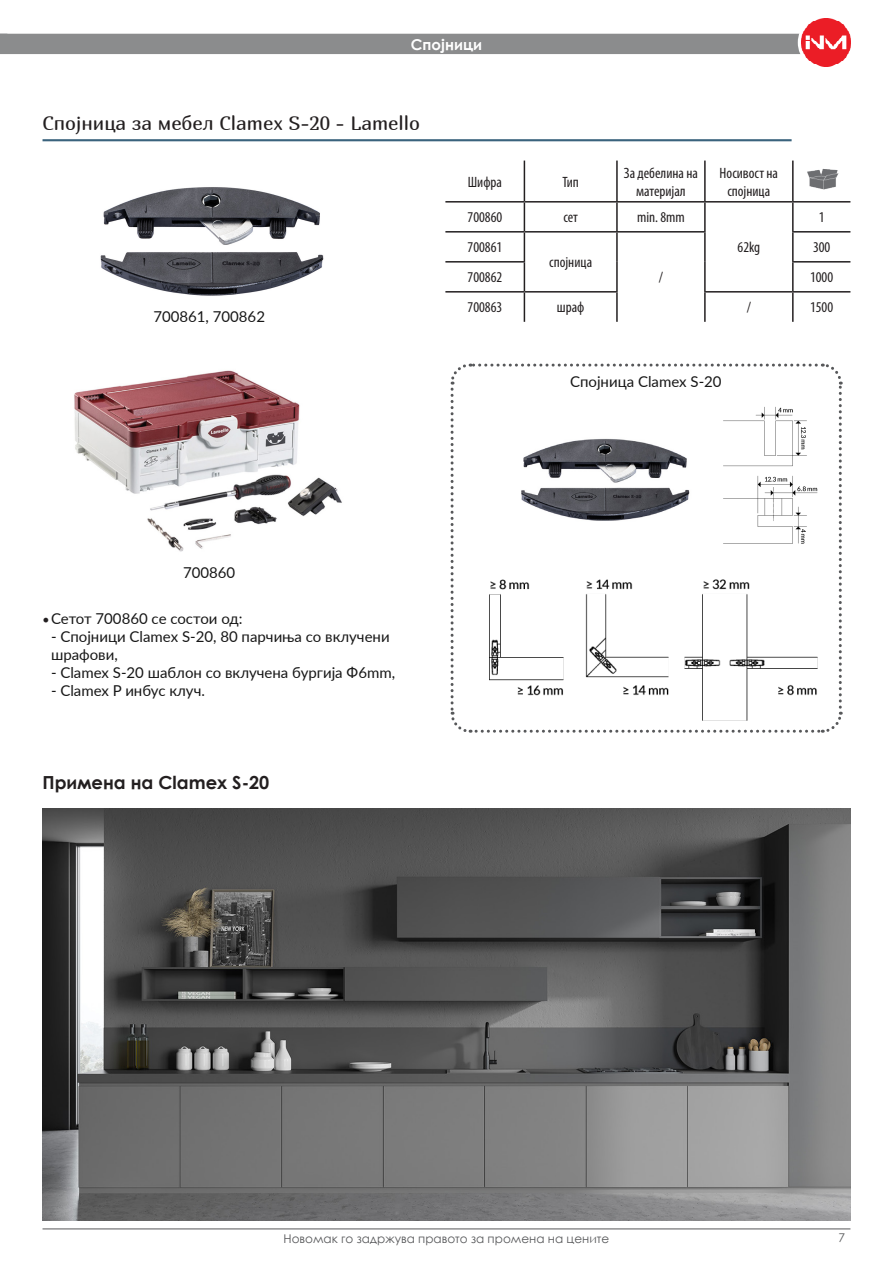
<style>
.page{position:relative;width:893px;height:1263px;background:#fff}
.page>*{position:absolute;margin:0;border:0;box-sizing:border-box;transform-origin:0 0}
.t1{font:19.5px "Marmelad";color:#231f20}
.t2{font:700 18px "Century Gothic";color:#231f20}
.t3{font:15px/18px "Lato";color:#171717}
.header_rows_table{font:condensed 15px/18px "Myriad Pro";color:#231f20;text-align:center}
.t4{font:700 15px "Century Gothic";color:#fff}
.t5{font:12px "Century Gothic";color:#57585a}
.s1{font-family:"Minion Pro";font-size:18px;color:#231f20}
</style>
<div class="page">
<hr style="left:43px;top:1228px;width:807px;height:1px;background:#57585a">
<div style="left:0;top:34px;width:800px;height:20px;background:#8b8c8d"></div>
<div style="left:798px;top:14px;width:56px;height:57px;background:#fff;border-radius:50%"></div>
<img style="left:802px;top:18px;width:48px;height:49px">
<img style="left:43px;top:808px;width:807px;height:412px">
<hr style="left:43px;top:139px;width:749px;height:2px;background:#3a637d">
<img style="left:100px;top:187px;width:224px;height:109px">
<hr style="left:524px;top:161px;width:1px;height:40px;background:#231f20">
<hr style="left:616px;top:161px;width:2px;height:40px;background:#231f20">
<hr style="left:704px;top:161px;width:2px;height:40px;background:#231f20">
<hr style="left:792px;top:161px;width:2px;height:40px;background:#231f20">
<hr style="left:445px;top:201px;width:79px;height:2px;background:#231f20">
<hr style="left:524px;top:201px;width:93px;height:2px;background:#231f20">
<hr style="left:617px;top:201px;width:88px;height:2px;background:#231f20">
<hr style="left:616px;top:203px;width:2px;height:28px;background:#231f20">
<hr style="left:705px;top:201px;width:88px;height:2px;background:#231f20">
<hr style="left:704px;top:203px;width:2px;height:28px;background:#231f20">
<hr style="left:793px;top:201px;width:57px;height:2px;background:#231f20">
<hr style="left:792px;top:203px;width:2px;height:28px;background:#231f20">
<hr style="left:445px;top:231px;width:79px;height:2px;background:#231f20">
<hr style="left:524px;top:231px;width:93px;height:2px;background:#231f20">
<hr style="left:617px;top:231px;width:89px;height:2px;background:#231f20">
<hr style="left:616px;top:233px;width:2px;height:29px;background:#231f20">
<hr style="left:704px;top:233px;width:2px;height:29px;background:#231f20">
<hr style="left:792px;top:231px;width:58px;height:2px;background:#231f20">
<hr style="left:792px;top:233px;width:2px;height:28px;background:#231f20">
<hr style="left:445px;top:261px;width:80px;height:2px;background:#231f20">
<hr style="left:616px;top:262px;width:2px;height:29px;background:#231f20">
<hr style="left:704px;top:262px;width:2px;height:29px;background:#231f20">
<hr style="left:792px;top:261px;width:58px;height:2px;background:#231f20">
<hr style="left:792px;top:263px;width:2px;height:28px;background:#231f20">
<hr style="left:445px;top:291px;width:79px;height:2px;background:#231f20">
<hr style="left:524px;top:291px;width:94px;height:2px;background:#231f20">
<svg style="left:524px;top:203px;width:1px;height:119px"></svg>
<hr style="left:616px;top:293px;width:2px;height:29px;background:#231f20">
<hr style="left:704px;top:291px;width:89px;height:2px;background:#231f20">
<hr style="left:704px;top:293px;width:2px;height:29px;background:#231f20">
<hr style="left:793px;top:291px;width:57px;height:2px;background:#231f20">
<hr style="left:792px;top:293px;width:2px;height:29px;background:#231f20">
<img style="left:807px;top:168px;width:32px;height:22px">
<img style="left:74px;top:370px;width:268px;height:182px">
<svg style="left:450px;top:363px;width:393px;height:370px"></svg>
<img style="left:479px;top:413px;width:234px;height:133px">
<img style="left:722px;top:406px;width:95px;height:140px">
<img style="left:465px;top:546px;width:365px;height:177px">
<p class="t4" style="left:411px;top:33px;width:73px">Спојници</p>
<p class="t1" style="left:43px;top:112px;width:379px">Спојница за мебел Clamex S-20 - Lamello</p>
<p class="t3" style="left:153px;top:307px;width:113px">700861, 700862</p>
<p class="header_rows_table" style="left:468px;top:173px;width:36px">Шифра</p>
<p class="header_rows_table" style="left:563px;top:173px;width:18px">Тип</p>
<p class="header_rows_table" style="left:624px;top:164px;width:75px">За дебелина на материјал</p>
<p class="header_rows_table" style="left:720px;top:164px;width:60px">Носивост на спојница</p>
<p class="header_rows_table" style="left:468px;top:208px;width:36px">700860</p>
<p class="header_rows_table" style="left:563px;top:208px;width:16px">сет</p>
<p class="header_rows_table" style="left:637px;top:208px;width:49px">min. 8mm</p>
<p class="header_rows_table" style="left:738px;top:238px;width:24px">62kg</p>
<p class="header_rows_table" style="left:468px;top:238px;width:36px">700861</p>
<p class="header_rows_table" style="left:819px;top:208px;width:7px">1</p>
<p class="header_rows_table" style="left:813px;top:238px;width:19px">300</p>
<p class="header_rows_table" style="left:549px;top:253px;width:44px">спојница</p>
<p class="header_rows_table" style="left:659px;top:268px;width:6px">/</p>
<p class="header_rows_table" style="left:468px;top:268px;width:36px">700862</p>
<p class="header_rows_table" style="left:810px;top:268px;width:25px">1000</p>
<p class="header_rows_table" style="left:468px;top:298px;width:36px">700863</p>
<p class="header_rows_table" style="left:557px;top:298px;width:29px">шраф</p>
<p class="header_rows_table" style="left:747px;top:298px;width:6px">/</p>
<p class="header_rows_table" style="left:810px;top:298px;width:25px">1500</p>
<p class="t3" style="left:570px;top:372px;width:153px">Спојница Clamex S-20</p>
<p class="t3" style="left:183px;top:563px;width:54px">700860</p>
<p class="t3" style="left:43px;top:609px;width:202px"><span class="s1">•</span>Сетот 700860 се состои од:</p>
<p class="t3" style="left:51px;top:627px;width:340px">- Спојници Clamex S-20, 80 парчиња со вклучени шрафови,</p>
<p class="t3" style="left:51px;top:663px;width:346px">- Clamex S-20 шаблон со вклучена бургија Ф6mm,</p>
<p class="t3" style="left:51px;top:681px;width:155px">- Clamex P инбус клуч.</p>
<p class="t2" style="left:43px;top:769px;width:228px">Примена на Clamex S-20</p>
<p class="t5" style="left:284px;top:1230px;width:327px">Новомак го задржува правото за промена на цените</p>
<p class="t5" style="left:838px;top:1229px;width:8px">7</p>
</div>
